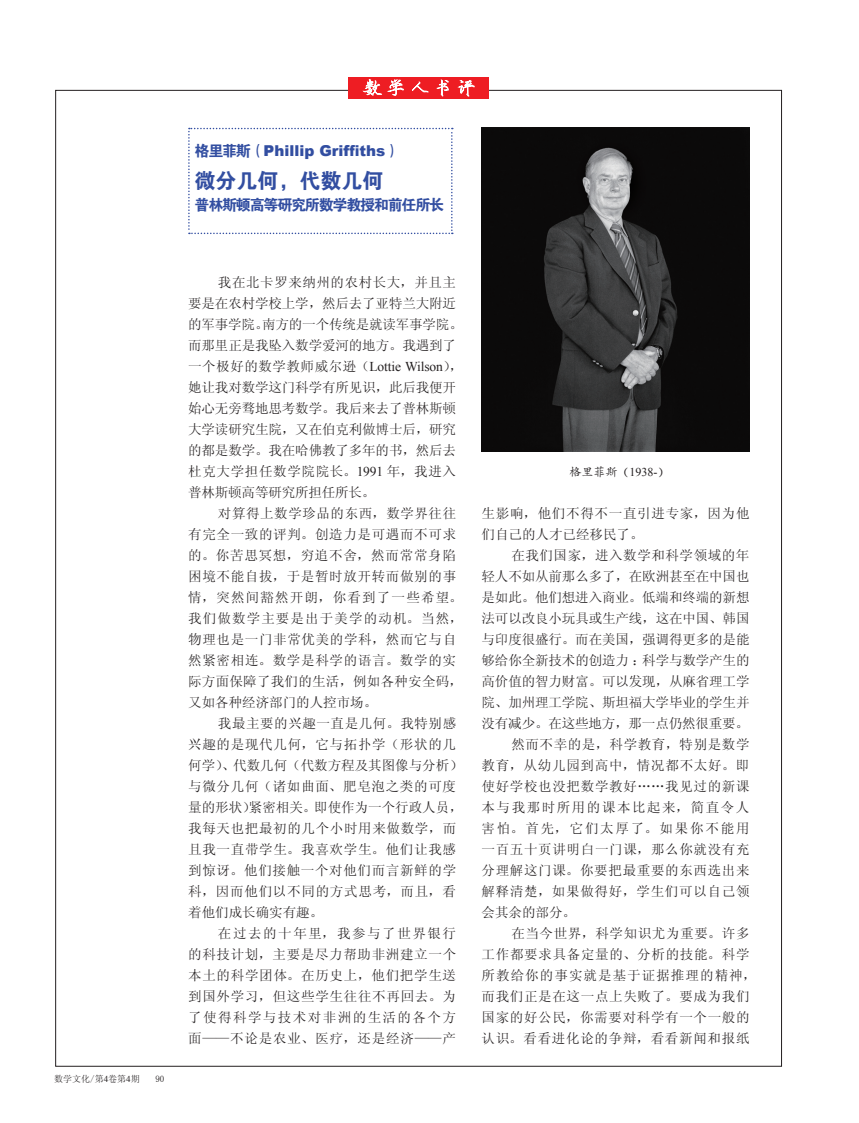
<style>
.page{position:relative;width:859px;height:1123px;background:#fff}
.page>*{position:absolute;margin:0;border:0;box-sizing:border-box;transform-origin:0 0}
.t1{font:21px "FZDHTJW GB1 0";color:#324ea1}
.t2{font:900 15px "Arial";color:#324ea1}
.t3{font:15px "FZDHTJW GB1 0";letter-spacing:-.08em;color:#324ea1}
.t4{font:13.5px/21px "Sim Sun";letter-spacing:.05em;color:#231f20}
.t5{font:13.5px/21px "Sim Sun";letter-spacing:-.01em;color:#231f20}
.t6{font:12px "Times New Roman";color:#231f20}
.t7{font:9px "Sim Sun";color:#231f20}
.s1{font-family:"FZDHTJW GB1 0";font-weight:400}
.s2{font-family:"Times New Roman"}
.s3{font-family:"FZKTK GBK1 0"}
.s4{font-family:"H Yc 3 gj"}
</style>
<div class="page">
<div style="left:348px;top:77px;width:140px;height:22px;background:#ee1d23"></div>
<svg style="left:363px;top:79px;width:19px;height:17px"></svg>
<svg style="left:388px;top:79px;width:16px;height:17px"></svg>
<svg style="left:412px;top:81px;width:17px;height:12px"></svg>
<svg style="left:437px;top:79px;width:12px;height:17px"></svg>
<svg style="left:459px;top:80px;width:16px;height:17px"></svg>
<svg style="left:188px;top:128px;width:265px;height:106px"></svg>
<img style="left:482px;top:128px;width:267px;height:324px">
<p class="t2" style="left:195px;top:140px;width:207px"><span class="s1">格里菲斯（</span>Phillip Griffiths<span class="s1">）</span></p>
<p class="t1" style="left:195px;top:169px;width:190px">微分几何，代数几何</p>
<p class="t3" style="left:195px;top:197px;width:251px">普林斯顿高等研究所数学教授和前任所长</p>
<p class="t7" style="left:54px;top:1074px;width:87px">数学文化/第<span class="s2">4</span>卷第<span class="s2">4</span>期</p>
<p class="t7" style="left:155px;top:1074px;width:10px">90</p>
<p class="t5" style="left:188px;top:271px;width:276px;text-indent:30px">我在北卡罗来纳州的农村长大，并且主要是在农村学校上学，然后去了亚特兰大附近的军事学院。南方的一个传统是就读军事学院。而那里正是我坠入数学爱河的地方。我遇到了一个极好的数学教师威尔逊（<span class="s2">Lottie Wilson</span>），她让我对数学这门科学有所见识，此后我便开始心无旁骛地思考数学。我后来去了普林斯顿大学读研究生院，又在伯克利做博士后，研究的都是数学。我在哈佛教了多年的书，然后去杜克大学担任数学院院长。<span class="s2">1991</span> 年，我进入普林斯顿高等研究所担任所长。</p>
<p class="t4" style="left:188px;top:502px;width:276px;text-indent:30px">对算得上数学珍品的东西，数学界往往有完全一致的评判。创造力是可遇而不可求的。你苦思冥想，穷追不舍，然而常常身陷困境不能自拔，于是暂时放开转而做别的事情，突然间豁然开朗，你看到了一些希望。我们做数学主要是出于美学的动机。当然，物理也是一门非常优美的学科，然而它与自然紧密相连。数学是科学的语言。数学的实际方面保障了我们的生活，例如各种安全码，又如各种经济部门的人控市场。</p>
<p class="t4" style="left:188px;top:712px;width:276px;text-indent:30px">我最主要的兴趣一直是几何。我特别感兴趣的是现代几何，它与拓扑学（形状的几何学）、代数几何（代数方程及其图像与分析）与微分几何（诸如曲面、肥皂泡之类的可度量的形状）紧密相关。即使作为一个行政人员，我每天也把最初的几个小时用来做数学，而且我一直带学生。我喜欢学生。他们让我感到惊讶。他们接触一个对他们而言新鲜的学科，因而他们以不同的方式思考，而且，看着他们成长确实有趣。</p>
<p class="t4" style="left:188px;top:922px;width:269px;text-align:justify;text-indent:30px">在过去的十年里，我参与了世界银行的科技计划，主要是尽力帮助非洲建立一个本土的科学团体。在历史上，他们把学生送到国外学习，但这些学生往往不再回去。为了使得科学与技术对非洲的生活的各个方面——不论是农业、医疗，还是经济——产</p>
<p class="t6" style="left:570px;top:464px;width:101px"><span class="s3">格里菲斯</span><span class="s4">（</span>1938-<span class="s4">）</span></p>
<p class="t4" style="left:482px;top:502px;width:269px">生影响，他们不得不一直引进专家，因为他们自己的人才已经移民了。</p>
<p class="t4" style="left:482px;top:544px;width:269px;text-align:justify;text-indent:30px">在我们国家，进入数学和科学领域的年轻人不如从前那么多了，在欧洲甚至在中国也是如此。他们想进入商业。低端和终端的新想法可以改良小玩具或生产线，这在中国、韩国与印度很盛行。而在美国，强调得更多的是能够给你全新技术的创造力：科学与数学产生的高价值的智力财富。可以发现，从麻省理工学院、加州理工学院、斯坦福大学毕业的学生并没有减少。在这些地方，那一点仍然很重要。</p>
<p class="t4" style="left:482px;top:733px;width:269px;text-align:justify;text-indent:30px">然而不幸的是，科学教育，特别是数学教育，从幼儿园到高中，情况都不太好。即使好学校也没把数学教好……我见过的新课本与我那时所用的课本比起来，简直令人害怕。首先，它们太厚了。如果你不能用一百五十页讲明白一门课，那么你就没有充分理解这门课。你要把最重要的东西选出来解释清楚，如果做得好，学生们可以自己领会其余的部分。</p>
<p class="t4" style="left:482px;top:922px;width:276px;text-indent:30px">在当今世界，科学知识尤为重要。许多工作都要求具备定量的、分析的技能。科学所教给你的事实就是基于证据推理的精神，而我们正是在这一点上失败了。要成为我们国家的好公民，你需要对科学有一个一般的认识。看看进化论的争辩，看看新闻和报纸</p>
</div>
